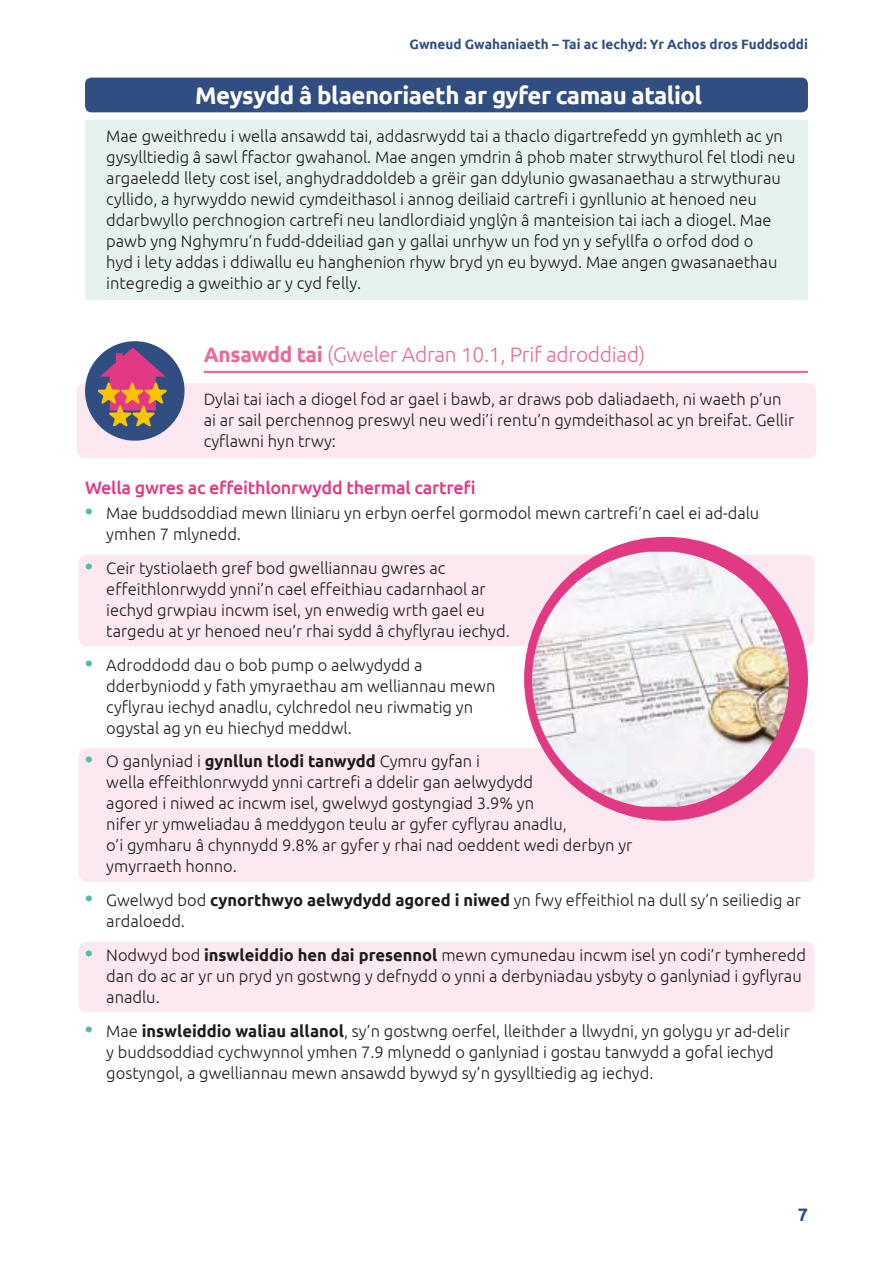
<style>
.page{position:relative;width:893px;height:1263px;background:#fff}
.page>*{position:absolute;margin:0;border:0;box-sizing:border-box;transform-origin:0 0}
.t1{font:700 24px "Ubuntu";letter-spacing:-.02em;color:#fff}
.t2{font:300 21px "Ubuntu";letter-spacing:-.015em;color:#e76c9d}
.t3{font:500 18px "Ubuntu";letter-spacing:-.015em;color:#e13983}
.t4{font:700 18px "Ubuntu";color:#304e82}
.t5{font:300 16.5px/21px "Ubuntu";color:#1d1d1b}
.t6{font:700 13.5px "Ubuntu";color:#304e82}
.s1{font-weight:700}
.s2{font-weight:700;font-size:21px;color:#54bbab}
</style>
<div class="page">
<hr style="left:204px;top:371px;width:604px;height:2px;background:#e76c9d">
<div style="left:77px;top:383px;width:739px;height:75px;background:#fbe8f0;border-radius:9px"></div>
<div style="left:79px;top:555px;width:735px;height:91px;background:#fbe8f0;border-radius:9px"></div>
<div style="left:79px;top:748px;width:735px;height:134px;background:#fbe8f0;border-radius:9px"></div>
<div style="left:79px;top:942px;width:735px;height:70px;background:#fbe8f0;border-radius:9px"></div>
<div style="left:85px;top:78px;width:723px;height:34px;background:#304e82;border-radius:6px"></div>
<div style="left:85px;top:120px;width:723px;height:180px;background:#e5f2f0"></div>
<div style="left:85px;top:341px;width:100px;height:100px;background:#304e82;border-radius:50%"></div>
<svg style="left:98px;top:348px;width:69px;height:78px"></svg>
<div style="left:524px;top:537px;width:284px;height:284px;background:#e13983;border-radius:50%"></div>
<img style="left:532px;top:552px;width:257px;height:255px">
<p class="t6" style="left:410px;top:36px;width:400px">Gwneud Gwahaniaeth – Tai ac Iechyd: Yr Achos dros Fuddsoddi</p>
<h1 class="t1" style="left:195px;top:81px;width:509px">Meysydd â blaenoriaeth ar gyfer camau ataliol</h1>
<p class="t5" style="left:106px;top:125px;width:691px">Mae gweithredu i wella ansawdd tai, addasrwydd tai a thaclo digartrefedd yn gymhleth ac yn gysylltiedig â sawl ffactor gwahanol. Mae angen ymdrin â phob mater strwythurol fel tlodi neu argaeledd llety cost isel, anghydraddoldeb a grëir gan ddylunio gwasanaethau a strwythurau cyllido, a hyrwyddo newid cymdeithasol i annog deiliaid cartrefi i gynllunio at henoed neu ddarbwyllo perchnogion cartrefi neu landlordiaid ynglŷn â manteision tai iach a diogel. Mae pawb yng Nghymru’n fudd-ddeiliad gan y gallai unrhyw un fod yn y sefyllfa o orfod dod o<br>hyd i lety addas i ddiwallu eu hanghenion rhyw bryd yn eu bywyd. Mae angen gwasanaethau integredig a gweithio ar y cyd felly.</p>
<p class="t2" style="left:204px;top:342px;width:443px"><span class="s1">Ansawdd tai</span> (Gweler Adran 10.1, Prif adroddiad)</p>
<p class="t5" style="left:204px;top:388px;width:592px">Dylai tai iach a diogel fod ar gael i bawb, ar draws pob daliadaeth, ni waeth p’un ai ar sail perchennog preswyl neu wedi’i rentu’n gymdeithasol ac yn breifat. Gellir cyflawni hyn trwy:</p>
<p class="t3" style="left:85px;top:476px;width:392px">Wella gwres ac effeithlonrwydd thermal cartrefi</p>
<p class="t5" style="left:106px;top:502px;width:654px;text-indent:-21px"><span class="s2">•</span> Mae buddsoddiad mewn lliniaru yn erbyn oerfel gormodol mewn cartrefi’n cael ei ad-dalu ymhen 7 mlynedd.</p>
<p class="t5" style="left:106px;top:557px;width:405px;text-indent:-21px"><span class="s2">•</span> Ceir tystiolaeth gref bod gwelliannau gwres ac effeithlonrwydd ynni’n cael effeithiau cadarnhaol ar iechyd grwpiau incwm isel, yn enwedig wrth gael eu targedu at yr henoed neu’r rhai sydd â chyflyrau iechyd.</p>
<p class="t5" style="left:106px;top:654px;width:391px;text-indent:-21px"><span class="s2">•</span> Adroddodd dau o bob pump o aelwydydd a dderbyniodd y fath ymyraethau am welliannau mewn cyflyrau iechyd anadlu, cylchredol neu riwmatig yn ogystal ag yn eu hiechyd meddwl.</p>
<p class="t5" style="left:106px;top:751px;width:528px;text-indent:-21px"><span class="s2">•</span> O ganlyniad i <span class="s1">gynllun tlodi tanwydd</span> Cymru gyfan i<br>wella effeithlonrwydd ynni cartrefi a ddelir gan aelwydydd<br>agored i niwed ac incwm isel, gwelwyd gostyngiad 3.9% yn<br>nifer yr ymweliadau â meddygon teulu ar gyfer cyflyrau anadlu,<br>o’i gymharu â chynnydd 9.8% ar gyfer y rhai nad oeddent wedi derbyn yr ymyrraeth honno.</p>
<p class="t5" style="left:106px;top:889px;width:696px;text-indent:-21px"><span class="s2">•</span> Gwelwyd bod <span class="s1">cynorthwyo aelwydydd agored i niwed</span> yn fwy effeithiol na dull sy’n seiliedig ar ardaloedd.</p>
<p class="t5" style="left:106px;top:944px;width:701px;text-indent:-21px"><span class="s2">•</span> Nodwyd bod <span class="s1">inswleiddio hen dai presennol</span> mewn cymunedau incwm isel yn codi’r tymheredd dan do ac ar yr un pryd yn gostwng y defnydd o ynni a derbyniadau ysbyty o ganlyniad i gyflyrau anadlu.</p>
<p class="t5" style="left:106px;top:1020px;width:685px;line-height:21.5px;text-indent:-21px"><span class="s2">•</span> Mae <span class="s1">inswleiddio waliau allanol</span>, sy’n gostwng oerfel, lleithder a llwydni, yn golygu yr ad-delir y buddsoddiad cychwynnol ymhen 7.9 mlynedd o ganlyniad i gostau tanwydd a gofal iechyd gostyngol, a gwelliannau mewn ansawdd bywyd sy’n gysylltiedig ag iechyd.</p>
<p class="t4" style="left:798px;top:1203px;width:12px">7</p>
</div>
